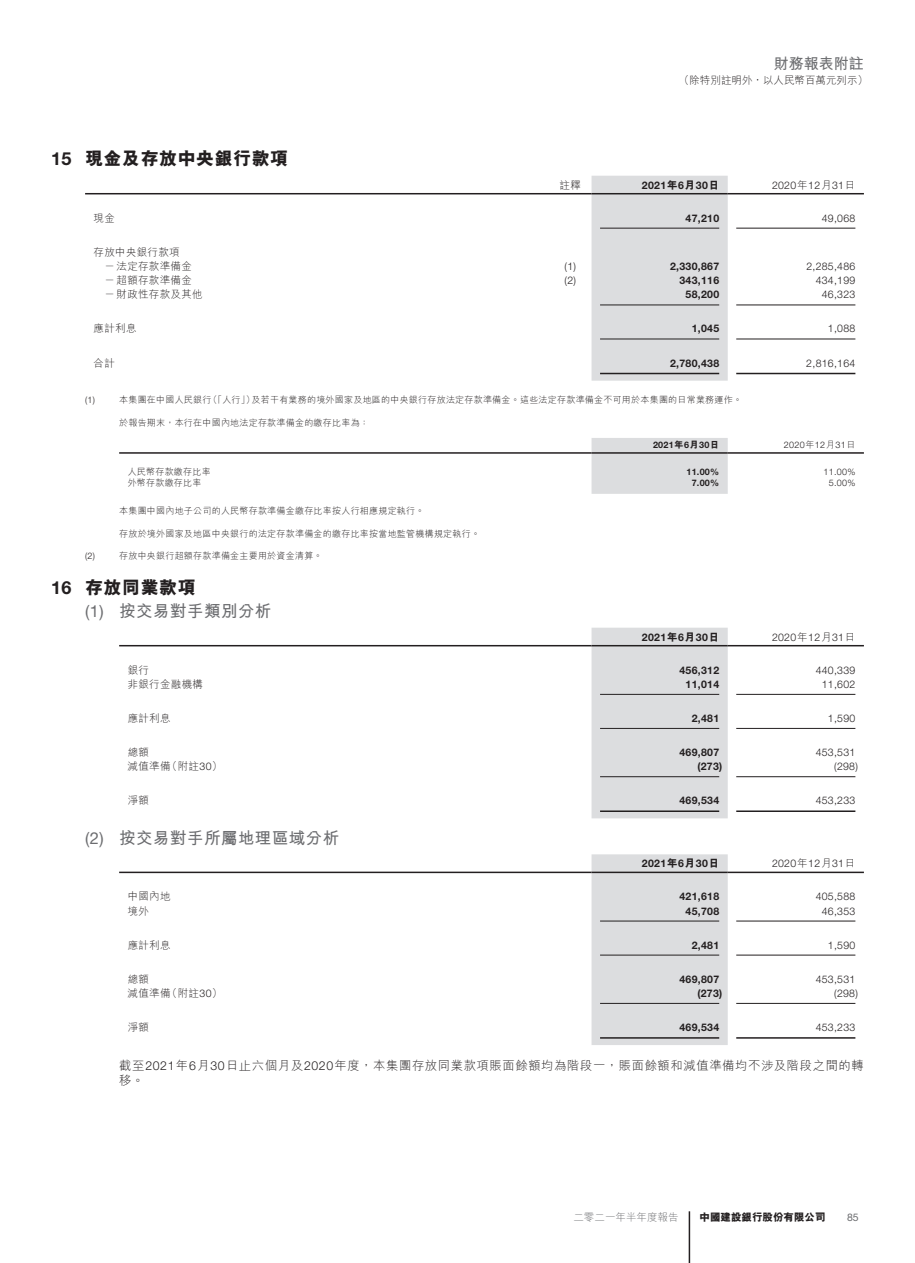
<style>
.page{position:relative;width:915px;height:1263px;background:#fff}
.page>*{position:absolute;margin:0;border:0;box-sizing:border-box;transform-origin:0 0}
.t1{font:800 18px "M Hei HK";letter-spacing:.03em;color:#231f20}
.t2{font:700 16.5px "M Hei HK";letter-spacing:.03em;color:#6c6d70}
.t3{font:700 15px "M Hei HK";color:#6c6d70}
.t4{font:300 12.3px/14.2px "M Hei HK";letter-spacing:.05em;color:#231f20}
.t5{font:300 10.5px "Helvetica Neue LT Std";letter-spacing:.03em;color:#231f20}
.t6{font:700 10.5px "Helvetica Neue LT Std";letter-spacing:.03em;color:#231f20}
.t7{font:300 10.5px/14.2px "M Hei HK";letter-spacing:.03em;color:#231f20}
.t8{font:300 10.5px "M Hei HK";color:#231f20}
.t9{font:800 10.5px "M Hei HK";color:#231f20}
.t10{font:300 10.5px "M Hei HK";color:#6c6d70}
.t11{font:10.5px "Helvetica Neue LT Std";color:#6c6d70}
.t12{font:300 9px "M Hei HK";letter-spacing:.03em;color:#231f20}
.t13{font:300 9px "Helvetica Neue LT Std";letter-spacing:.03em;color:#231f20}
.t14{font:700 9px "Helvetica Neue LT Std";letter-spacing:.03em;color:#231f20}
.s1{font-family:"Helvetica Neue LT Std";font-weight:700}
.s2{font-family:"M Hei HK";font-weight:800}
.s3{font-family:"M Hei HK"}
.s4{font-family:"Helvetica Neue LT Std";font-weight:400}
.s5{font-family:"Helvetica Neue LT Std"}
</style>
<div class="page">
<hr style="left:688px;top:1211px;width:2px;height:52px;background:#231f20">
<div style="left:591px;top:176px;width:136px;height:205px;background:#dcdddf"></div>
<hr style="left:85px;top:193px;width:464px;height:1px;background:#231f20">
<hr style="left:549px;top:193px;width:42px;height:1px;background:#231f20">
<hr style="left:591px;top:193px;width:136px;height:1px;background:#231f20">
<hr style="left:727px;top:193px;width:136px;height:1px;background:#231f20">
<hr style="left:600px;top:228px;width:119px;height:1px;background:#231f20">
<hr style="left:736px;top:228px;width:119px;height:1px;background:#231f20">
<hr style="left:600px;top:305px;width:119px;height:1px;background:#231f20">
<hr style="left:736px;top:305px;width:119px;height:1px;background:#231f20">
<hr style="left:600px;top:339px;width:119px;height:1px;background:#231f20">
<hr style="left:736px;top:339px;width:119px;height:1px;background:#231f20">
<hr style="left:600px;top:373px;width:119px;height:1px;background:#231f20">
<hr style="left:736px;top:373px;width:119px;height:1px;background:#231f20">
<div style="left:591px;top:438px;width:136px;height:56px;background:#dcdddf"></div>
<hr style="left:119px;top:452px;width:472px;height:2px;background:#231f20">
<hr style="left:591px;top:452px;width:136px;height:2px;background:#231f20">
<hr style="left:727px;top:452px;width:136px;height:2px;background:#231f20">
<div style="left:591px;top:628px;width:136px;height:190px;background:#dcdddf"></div>
<hr style="left:119px;top:645px;width:472px;height:1px;background:#231f20">
<hr style="left:591px;top:645px;width:136px;height:1px;background:#231f20">
<hr style="left:727px;top:645px;width:136px;height:1px;background:#231f20">
<hr style="left:600px;top:694px;width:119px;height:1px;background:#231f20">
<hr style="left:736px;top:694px;width:119px;height:1px;background:#231f20">
<hr style="left:600px;top:728px;width:119px;height:1px;background:#231f20">
<hr style="left:736px;top:728px;width:119px;height:1px;background:#231f20">
<hr style="left:600px;top:776px;width:119px;height:1px;background:#231f20">
<hr style="left:736px;top:776px;width:119px;height:1px;background:#231f20">
<hr style="left:600px;top:810px;width:119px;height:2px;background:#231f20">
<hr style="left:736px;top:810px;width:119px;height:2px;background:#231f20">
<div style="left:591px;top:854px;width:136px;height:191px;background:#dcdddf"></div>
<hr style="left:119px;top:872px;width:472px;height:1px;background:#231f20">
<hr style="left:591px;top:872px;width:136px;height:1px;background:#231f20">
<hr style="left:727px;top:872px;width:136px;height:1px;background:#231f20">
<hr style="left:600px;top:921px;width:119px;height:1px;background:#231f20">
<hr style="left:736px;top:921px;width:119px;height:1px;background:#231f20">
<hr style="left:600px;top:955px;width:119px;height:1px;background:#231f20">
<hr style="left:736px;top:955px;width:119px;height:1px;background:#231f20">
<hr style="left:600px;top:1003px;width:119px;height:1px;background:#231f20">
<hr style="left:736px;top:1003px;width:119px;height:1px;background:#231f20">
<hr style="left:600px;top:1037px;width:119px;height:2px;background:#231f20">
<hr style="left:736px;top:1037px;width:119px;height:2px;background:#231f20">
<h3 class="t3" style="left:773px;top:52px;width:91px">財務報表附註</h3>
<h1 class="t1" style="left:51px;top:146px;width:239px"><span class="s1">15</span> 現金及存放中央銀行款項</h1>
<p class="t8" style="left:678px;top:75px;width:190px">（除特別註明外，以人民幣百萬元列示）</p>
<p class="t7" style="left:559px;top:177px;width:23px">註釋</p>
<p class="t6" style="left:641px;top:178px;width:79px">2021<span class="s2">年</span>6<span class="s2">月</span>30<span class="s2">日</span></p>
<p class="t5" style="left:771px;top:178px;width:85px">2020<span class="s3">年</span>12<span class="s3">月</span>31<span class="s3">日</span></p>
<p class="t7" style="left:94px;top:210px;width:23px">現金</p>
<p class="t6" style="left:685px;top:211px;width:35px">47,210</p>
<p class="t5" style="left:821px;top:211px;width:35px">49,068</p>
<p class="t7" style="left:104px;top:245px;width:89px;text-indent:-11px">存放中央銀行款項－法定存款準備金</p>
<p class="t5" style="left:564px;top:260px;width:13px">(1)</p>
<p class="t6" style="left:670px;top:260px;width:51px">2,330,867</p>
<p class="t5" style="left:806px;top:260px;width:51px">2,285,486</p>
<p class="t7" style="left:104px;top:273px;width:89px">－超額存款準備金</p>
<p class="t5" style="left:564px;top:274px;width:13px">(2)</p>
<p class="t6" style="left:679px;top:274px;width:41px">343,116</p>
<p class="t5" style="left:815px;top:274px;width:41px">434,199</p>
<p class="t7" style="left:104px;top:287px;width:100px">－財政性存款及其他</p>
<p class="t6" style="left:685px;top:288px;width:35px">58,200</p>
<p class="t5" style="left:821px;top:288px;width:35px">46,323</p>
<p class="t7" style="left:94px;top:321px;width:44px">應計利息</p>
<p class="t6" style="left:691px;top:322px;width:29px">1,045</p>
<p class="t5" style="left:827px;top:322px;width:29px">1,088</p>
<p class="t7" style="left:94px;top:355px;width:23px">合計</p>
<p class="t6" style="left:670px;top:356px;width:51px">2,780,438</p>
<p class="t5" style="left:806px;top:356px;width:51px">2,816,164</p>
<p class="t13" style="left:85px;top:394px;width:11px">(1)</p>
<p class="t12" style="left:119px;top:395px;width:624px">本集團在中國人民銀行（「人行」）及若干有業務的境外國家及地區的中央銀行存放法定存款準備金。這些法定存款準備金不可用於本集團的日常業務運作。</p>
<p class="t12" style="left:119px;top:418px;width:251px">於報告期末，本行在中國內地法定存款準備金的繳存比率為：</p>
<p class="t14" style="left:652px;top:439px;width:68px">2021<span class="s2">年</span>6<span class="s2">月</span>30<span class="s2">日</span></p>
<p class="t13" style="left:783px;top:439px;width:73px">2020<span class="s3">年</span>12<span class="s3">月</span>31<span class="s3">日</span></p>
<p class="t12" style="left:128px;top:467px;width:85px">人民幣存款繳存比率</p>
<p class="t14" style="left:686px;top:466px;width:34px">11.00%</p>
<p class="t13" style="left:823px;top:466px;width:33px">11.00%</p>
<p class="t12" style="left:128px;top:478px;width:75px">外幣存款繳存比率</p>
<p class="t14" style="left:691px;top:477px;width:29px">7.00%</p>
<p class="t13" style="left:828px;top:478px;width:28px">5.00%</p>
<p class="t12" style="left:119px;top:506px;width:307px">本集團中國內地子公司的人民幣存款準備金繳存比率按人行相應規定執行。</p>
<p class="t12" style="left:119px;top:529px;width:362px">存放於境外國家及地區中央銀行的法定存款準備金的繳存比率按當地監管機構規定執行。</p>
<p class="t13" style="left:85px;top:550px;width:11px">(2)</p>
<p class="t12" style="left:119px;top:551px;width:205px">存放中央銀行超額存款準備金主要用於資金清算。</p>
<h1 class="t1" style="left:51px;top:576px;width:146px"><span class="s1">16</span> 存放同業款項</h1>
<h2 class="t2" style="left:85px;top:599px;width:188px"><span class="s4">(1)</span> 按交易對手類別分析</h2>
<p class="t6" style="left:641px;top:630px;width:79px">2021<span class="s2">年</span>6<span class="s2">月</span>30<span class="s2">日</span></p>
<p class="t5" style="left:771px;top:630px;width:85px">2020<span class="s3">年</span>12<span class="s3">月</span>31<span class="s3">日</span></p>
<p class="t7" style="left:128px;top:662px;width:23px">銀行</p>
<p class="t6" style="left:679px;top:663px;width:41px">456,312</p>
<p class="t5" style="left:815px;top:663px;width:41px">440,339</p>
<p class="t7" style="left:128px;top:677px;width:77px">非銀行金融機構</p>
<p class="t6" style="left:685px;top:678px;width:35px">11,014</p>
<p class="t5" style="left:821px;top:678px;width:35px">11,602</p>
<p class="t7" style="left:128px;top:711px;width:44px">應計利息</p>
<p class="t6" style="left:691px;top:712px;width:29px">2,481</p>
<p class="t5" style="left:827px;top:712px;width:29px">1,590</p>
<p class="t7" style="left:128px;top:745px;width:23px">總額</p>
<p class="t6" style="left:679px;top:746px;width:41px">469,807</p>
<p class="t5" style="left:815px;top:746px;width:41px">453,531</p>
<p class="t7" style="left:128px;top:759px;width:96px">減值準備（附註<span class="s5">30</span>）</p>
<p class="t6" style="left:697px;top:760px;width:26px">(273)</p>
<p class="t5" style="left:833px;top:760px;width:25px">(298)</p>
<p class="t7" style="left:128px;top:793px;width:23px">淨額</p>
<p class="t6" style="left:679px;top:794px;width:41px">469,534</p>
<p class="t5" style="left:815px;top:794px;width:41px">453,233</p>
<h2 class="t2" style="left:85px;top:826px;width:256px"><span class="s4">(2)</span> 按交易對手所屬地理區域分析</h2>
<p class="t6" style="left:641px;top:857px;width:79px">2021<span class="s2">年</span>6<span class="s2">月</span>30<span class="s2">日</span></p>
<p class="t5" style="left:771px;top:857px;width:85px">2020<span class="s3">年</span>12<span class="s3">月</span>31<span class="s3">日</span></p>
<p class="t7" style="left:128px;top:889px;width:44px">中國內地</p>
<p class="t6" style="left:679px;top:890px;width:41px">421,618</p>
<p class="t5" style="left:815px;top:890px;width:41px">405,588</p>
<p class="t7" style="left:128px;top:903px;width:23px">境外</p>
<p class="t6" style="left:685px;top:904px;width:35px">45,708</p>
<p class="t5" style="left:821px;top:904px;width:35px">46,353</p>
<p class="t7" style="left:128px;top:937px;width:44px">應計利息</p>
<p class="t6" style="left:691px;top:938px;width:29px">2,481</p>
<p class="t5" style="left:827px;top:938px;width:29px">1,590</p>
<p class="t7" style="left:128px;top:971px;width:23px">總額</p>
<p class="t6" style="left:679px;top:972px;width:41px">469,807</p>
<p class="t5" style="left:815px;top:972px;width:41px">453,531</p>
<p class="t7" style="left:128px;top:986px;width:96px">減值準備（附註<span class="s5">30</span>）</p>
<p class="t6" style="left:697px;top:987px;width:26px">(273)</p>
<p class="t5" style="left:833px;top:987px;width:25px">(298)</p>
<p class="t7" style="left:128px;top:1020px;width:23px">淨額</p>
<p class="t6" style="left:679px;top:1021px;width:41px">469,534</p>
<p class="t5" style="left:815px;top:1021px;width:41px">453,233</p>
<h3 class="t4" style="left:119px;top:1058px;width:746px">截至<span class="s5">2021</span>年<span class="s5">6</span>月<span class="s5">30</span>日止六個月及<span class="s5">2020</span>年度，本集團存放同業款項賬面餘額均為階段一，賬面餘額和減值準備均不涉及階段之間的轉移。</h3>
<p class="t10" style="left:573px;top:1211px;width:106px">二零二一年半年度報告</p>
<p class="t9" style="left:699px;top:1210px;width:127px">中國建設銀行股份有限公司</p>
<p class="t11" style="left:846px;top:1210px;width:13px">85</p>
</div>
